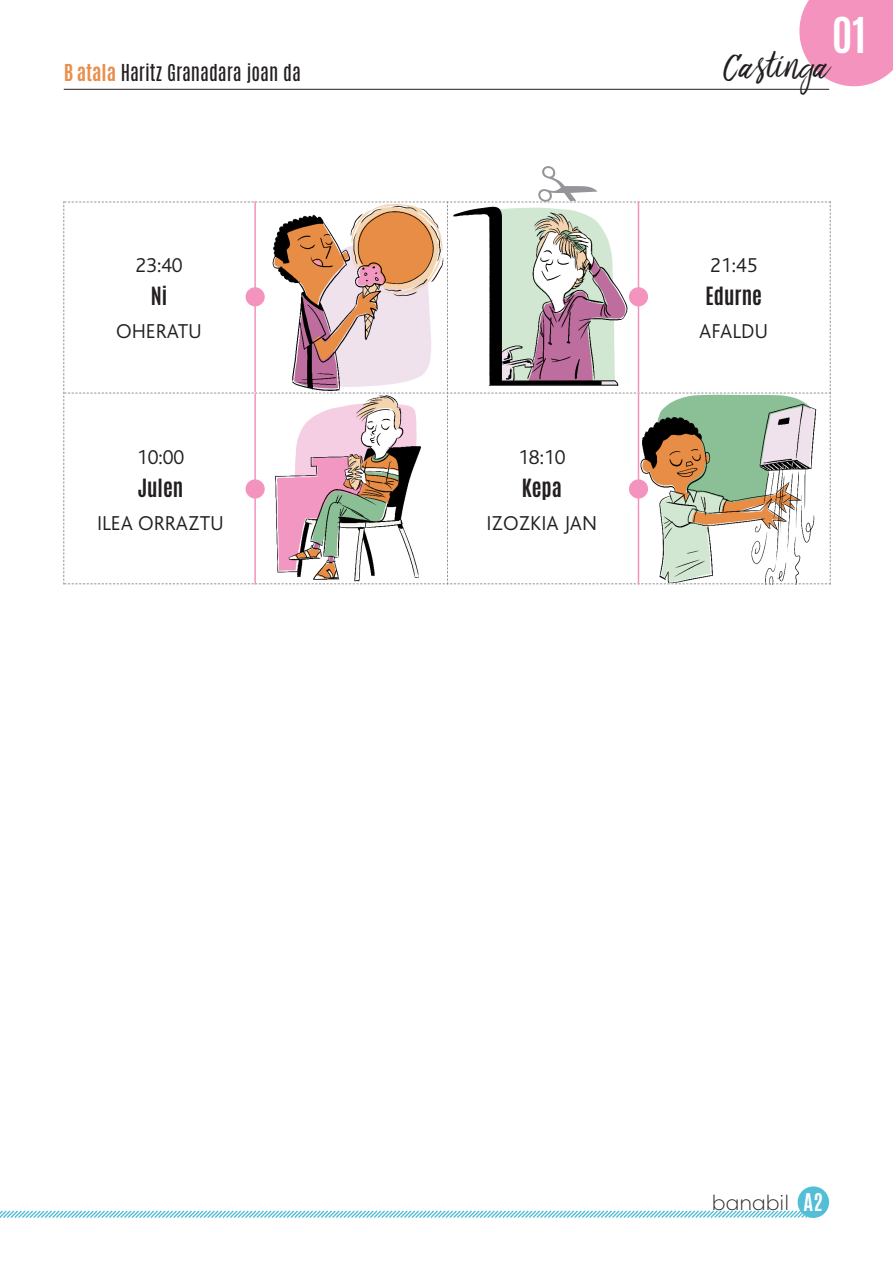
<style>
.page{position:relative;width:893px;height:1263px;background:#fff}
.page>*{position:absolute;margin:0;border:0;box-sizing:border-box;transform-origin:0 0}
.t1{font:700 41.25px "Antonio";color:#fff}
.t2{font:39px "Bringshoot";letter-spacing:.01em;color:#231f20}
.t3{font:300 21.15px "Filson Pro";color:#231f20}
.taula_zelda_zentratu{font:300 21px "Bliss";color:#231f20}
.taula_zelda_zentratu-2{font:700 21px "Antonio";color:#231f20}
.Goiburu_atalatitu{font:19.5px "Antonio";color:#231f20}
.s1{font-weight:700;color:#e88f4d}
.s2{font-family:"Antonio";font-weight:700;font-size:20.4px;color:#fff}
</style>
<div class="page">
<hr style="left:64px;top:89px;width:765px;height:1px;background:#231f20">
<svg style="left:799px;top:0;width:94px;height:86px;background:#f4a0c5"></svg>
<svg style="left:0;top:1209px;width:821px;height:9px"></svg>
<div style="left:798px;top:1186px;width:31px;height:32px;background:#53bfd7;border-radius:50%"></div>
<svg style="left:63px;top:201px;width:768px;height:383px"></svg>
<p class="Goiburu_atalatitu" style="left:64px;top:58px;width:239px"><span class="s1">B atala</span> Haritz Granadara joan da</p>
<p class="taula_zelda_zentratu" style="left:135px;top:254px;width:49px">23:40</p>
<p class="taula_zelda_zentratu-2" style="left:151px;top:280px;width:18px">Ni</p>
<p class="taula_zelda_zentratu" style="left:116px;top:320px;width:87px">OHERATU</p>
<p class="taula_zelda_zentratu" style="left:137px;top:446px;width:49px">10:00</p>
<p class="taula_zelda_zentratu-2" style="left:138px;top:472px;width:47px">Julen</p>
<p class="taula_zelda_zentratu" style="left:97px;top:512px;width:129px">ILEA ORRAZTU</p>
<p class="taula_zelda_zentratu" style="left:518px;top:446px;width:49px">18:10</p>
<p class="taula_zelda_zentratu-2" style="left:522px;top:472px;width:42px">Kepa</p>
<p class="taula_zelda_zentratu" style="left:486px;top:512px;width:112px">IZOZKIA JAN</p>
<h1 class="t1" style="left:832px;top:4px;width:35px">01</h1>
<h2 class="t2" style="left:725px;top:44px;width:107px">Castinga</h2>
<p class="taula_zelda_zentratu" style="left:710px;top:254px;width:49px">21:45</p>
<p class="taula_zelda_zentratu-2" style="left:706px;top:280px;width:58px">Edurne</p>
<p class="taula_zelda_zentratu" style="left:699px;top:320px;width:71px">AFALDU</p>
<p class="t3" style="left:712px;top:1189px;width:112px">banabil <span class="s2">A2</span></p>
</div>
